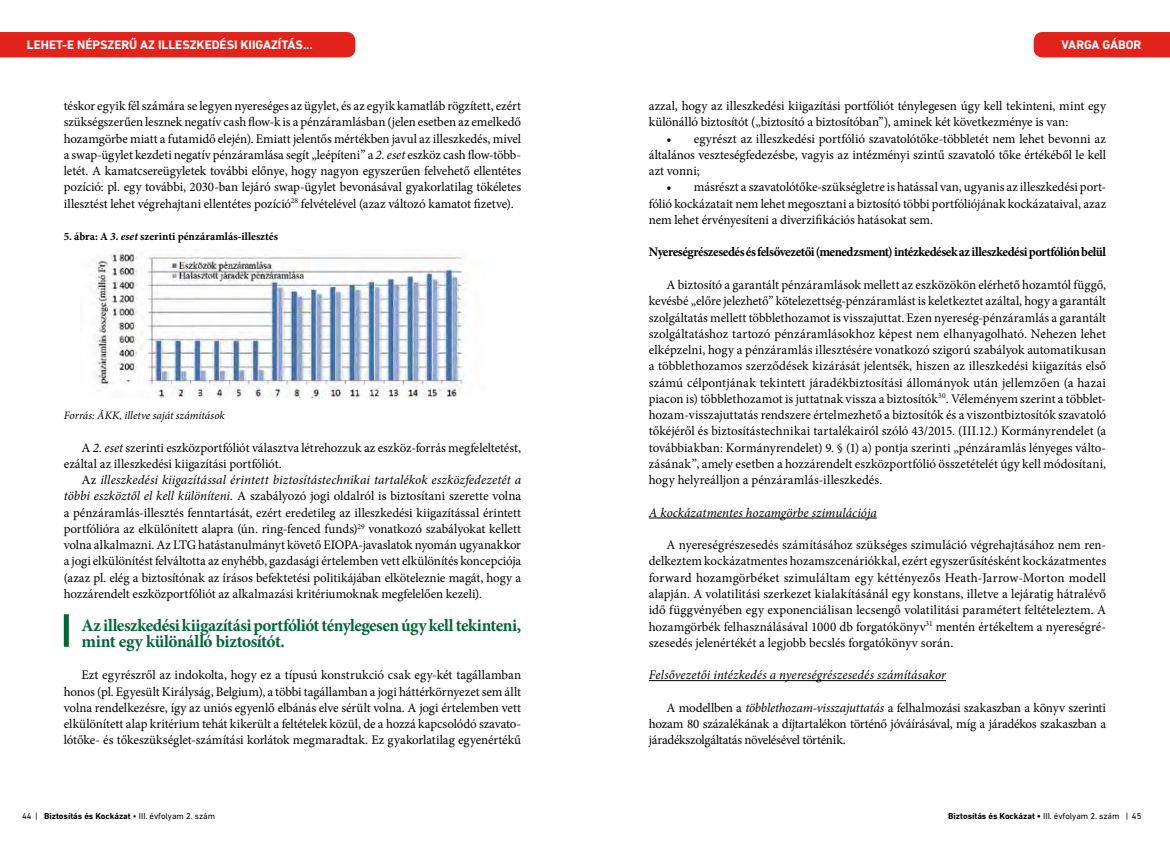
<style>
.page{position:relative;width:1170px;height:844px;background:#fff}
.page>*{position:absolute;margin:0;border:0;box-sizing:border-box;transform-origin:0 0}
.t1{font:700 17.5px/16.2px "Minion Pro";letter-spacing:-.03em;color:#063}
.t2{font:13.12px/16.2px "Minion Pro";letter-spacing:-.005em;color:#000;text-align:justify}
.t3{font:italic 13.12px "Minion Pro";letter-spacing:.005em;color:#000}
.t4{font:700 13.12px "Minion Pro";letter-spacing:-.035em;color:#000}
.t5{font:700 12.5px "DIN Next LT Pro";color:#fff}
.t6{font:700 11.25px "Minion Pro";letter-spacing:.005em;color:#000}
.t7{font:italic 11.25px "Minion Pro";color:#000}
.t8{font:8.75px "DIN Next LT Pro";color:#000}
.t9{font:700 8.75px "DIN Next LT Pro";color:#000}
.s1{font-style:italic}
.s2{font-weight:700}
.s3{font-weight:400}
</style>
<div class="page">
<img style="left:94px;top:249px;width:371px;height:148px">
<hr style="left:648px;top:517px;width:228px;height:1px;background:#000">
<hr style="left:648px;top:680px;width:297px;height:1px;background:#000">
<div style="left:64px;top:614px;width:5px;height:32px;background:#063"></div>
<div style="left:0;top:32px;width:355px;height:25px;background:#e2231b"></div>
<div style="left:1033px;top:32px;width:136px;height:25px;background:#e2231b"></div>
<p class="t5" style="left:27px;top:38px;width:287px">LEHET-E NÉPSZERŰ AZ ILLESZKEDÉSI KIIGAZÍTÁS...</p>
<p class="t5" style="left:1061px;top:38px;width:82px">VARGA GÁBOR</p>
<p class="t2" style="left:64px;top:98px;width:459px">téskor egyik fél számára se legyen nyereséges az ügylet, és az egyik kamatláb rögzített, ezért szükségszerűen lesznek negatív cash flow-k is a pénzáramlásban (jelen esetben az emelkedő hozamgörbe miatt a futamidő elején). Emiatt jelentős mértékben javul az illeszkedés, mivel a swap-ügylet kezdeti negatív pénzáramlása segít „leépíteni” a <span class="s1">2. eset</span> eszköz cash flow-több&shy;letét. A kamatcsereügyletek további előnye, hogy nagyon egyszerűen felvehető ellentétes pozíció: pl. egy további, 2030-ban lejáró swap-ügylet bevonásával gyakorlatilag tökéletes illesztést lehet végrehajtani ellentétes pozíció<sup>28</sup> felvételével (azaz változó kamatot fizetve).</p>
<p class="t6" style="left:64px;top:228px;width:216px">5. ábra: A <span class="s1">3. eset</span> szerinti pénzáramlás-illesztés</p>
<p class="t7" style="left:64px;top:407px;width:162px">Forrás: ÁKK, illetve saját számítások</p>
<p class="t2" style="left:64px;top:439px;width:459px;text-indent:18px">A <span class="s1">2. eset</span> szerinti eszközportfóliót választva létrehozzuk az eszköz-forrás megfeleltetést, ezáltal az illeszkedési kiigazítási portfóliót.</p>
<p class="t2" style="left:64px;top:471px;width:459px;text-indent:18px">Az <span class="s1">illeszkedési kiigazítással érintett biztosítástechnikai tartalékok eszközfedezetét a többi eszköztől el kell különíteni.</span> A szabályozó jogi oldalról is biztosítani szerette volna a pénzáramlás-illesztés fenntartását, ezért eredetileg az illeszkedési kiigazítással érintett portfólióra az elkülönített alapra (ún. ring-fenced funds)<sup>29</sup> vonatkozó szabályokat kellett volna alkalmazni. Az LTG hatástanulmányt követő EIOPA-javaslatok nyomán ugyanakkor a jogi elkülönítést felváltotta az enyhébb, gazdasági értelemben vett elkülönítés koncepciója (azaz pl. elég a biztosítónak az írásos befektetési politikájában elköteleznie magát, hogy a hozzárendelt eszközportfóliót az alkalmazási kritériumoknak megfelelően kezeli).</p>
<h1 class="t1" style="left:81px;top:616px;width:441px">Az illeszkedési kiigazítási portfóliót ténylegesen úgy kell tekinteni, mint egy különálló biztosítót.</h1>
<p class="t2" style="left:64px;top:666px;width:459px;text-indent:18px">Ezt egyrészről az indokolta, hogy ez a típusú konstrukció csak egy-két tagállamban honos (pl. Egyesült Királyság, Belgium), a többi tagállamban a jogi háttérkörnyezet sem állt volna rendelkezésre, így az uniós egyenlő elbánás elve sérült volna. A jogi értelemben vett elkülönített alap kritérium tehát kikerült a feltételek közül, de a hozzá kapcsolódó szavato&shy;lótőke- és tőkeszükséglet-számítási korlátok megmaradtak. Ez gyakorlatilag egyenértékű</p>
<p class="t2" style="left:648px;top:98px;width:459px">azzal, hogy az illeszkedési kiigazítási portfóliót ténylegesen úgy kell tekinteni, mint egy különálló biztosítót („biztosító a biztosítóban”), aminek két következménye is van:</p>
<p class="t2" style="left:648px;top:130px;width:459px;text-indent:18px">• egyrészt az illeszkedési portfólió szavatolótőke-többletét nem lehet bevonni az általános veszteségfedezésbe, vagyis az intézményi szintű szavatoló tőke értékéből le kell azt vonni;</p>
<p class="t2" style="left:648px;top:179px;width:459px;text-indent:18px">• másrészt a szavatolótőke-szükségletre is hatással van, ugyanis az illeszkedési port&shy;fólió kockázatait nem lehet megosztani a biztosító többi portfóliójának kockázataival, azaz nem lehet érvényesíteni a diverzifikációs hatásokat sem.</p>
<p class="t4" style="left:648px;top:243px;width:459px">Nyereségrészesedés és felsővezetői (menedzsment) intézkedések az illeszkedési portfólión belül</p>
<p class="t2" style="left:648px;top:276px;width:459px;text-indent:18px">A biztosító a garantált pénzáramlások mellett az eszközökön elérhető hozamtól függő, kevésbé „előre jelezhető” kötelezettség-pénzáramlást is keletkeztet azáltal, hogy a garantált szolgáltatás mellett többlethozamot is visszajuttat. Ezen nyereség-pénzáramlás a garantált szolgáltatáshoz tartozó pénzáramlásokhoz képest nem elhanyagolható. Nehezen lehet elképzelni, hogy a pénzáramlás illesztésére vonatkozó szigorú szabályok automatikusan a többlethozamos szerződések kizárását jelentsék, hiszen az illeszkedési kiigazítás első számú célpontjának tekintett járadékbiztosítási állományok után jellemzően (a hazai piacon is) többlethozamot is juttatnak vissza a biztosítók<sup>30</sup>. Véleményem szerint a többlet&shy;hozam-visszajuttatás rendszere értelmezhető a biztosítók és a viszontbiztosítók szavatoló tőkéjéről és biztosítástechnikai tartalékairól szóló 43/2015. (III.12.) Kormányrendelet (a továbbiakban: Kormányrendelet) 9. § (1) a) pontja szerinti „pénzáramlás lényeges válto&shy;zásának”, amely esetben a hozzárendelt eszközportfólió összetételét úgy kell módosítani, hogy helyreálljon a pénzáramlás-illeszkedés.</p>
<p class="t3" style="left:648px;top:503px;width:229px">A kockázatmentes hozamgörbe szimulációja</p>
<p class="t2" style="left:648px;top:536px;width:459px;text-indent:18px">A nyereségrészesedés számításához szükséges szimuláció végrehajtásához nem ren&shy;delkeztem kockázatmentes hozamszcenáriókkal, ezért egyszerűsítésként kockázatmentes forward hozamgörbéket szimuláltam egy kéttényezős Heath-Jarrow-Morton modell alapján. A volatilitási szerkezet kialakításánál egy konstans, illetve a lejáratig hátralévő idő függvényében egy exponenciálisan lecsengő volatilitási paramétert feltételeztem. A hozamgörbék felhasználásával 1000 db forgatókönyv<sup>31</sup> mentén értékeltem a nyereségré&shy;szesedés jelenértékét a legjobb becslés forgatókönyv során.</p>
<p class="t3" style="left:648px;top:666px;width:298px">Felsővezetői intézkedés a nyereségrészesedés számításakor</p>
<p class="t2" style="left:648px;top:699px;width:459px;text-indent:18px">A modellben a <span class="s1">többlethozam-visszajuttatás</span> a felhalmozási szakaszban a könyv szerinti hozam 80 százalékának a díjtartalékon történő jóváírásával, míg a járadékos szakaszban a járadékszolgáltatás növelésével történik.</p>
<p class="t8" style="left:22px;top:810px;width:194px">44 | <span class="s2">Biztosítás és Kockázat</span> • III. évfolyam 2. szám</p>
<p class="t9" style="left:948px;top:810px;width:195px">Biztosítás és Kockázat • <span class="s3">III. évfolyam 2. szám | 45</span></p>
</div>
